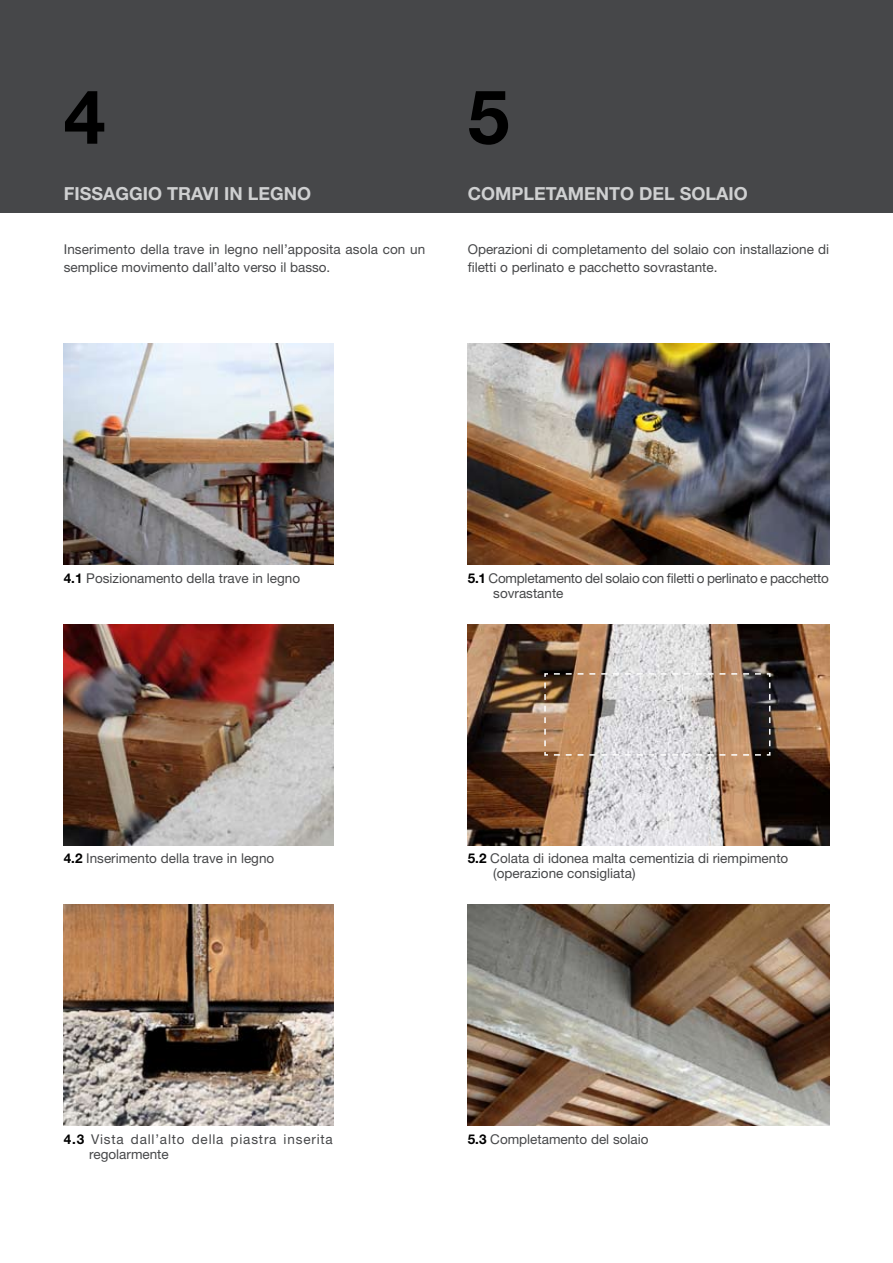
<style>
.page{position:relative;width:893px;height:1263px;background:#fff}
.page>*{position:absolute;margin:0;border:0;box-sizing:border-box;transform-origin:0 0}
.t1{font:700 75px "Helvetica Neue";color:#000}
.t2{font:700 18px "Helvetica Neue";color:#cfd0d1}
.t3{font:13.5px/18px "Helvetica Neue";color:#464749}
.t4{font:13.5px/15px "Helvetica Neue";letter-spacing:-.02em;color:#464749}
.t5{font:13.5px/15px "Helvetica Neue";letter-spacing:.06em;color:#464749}
.s1{font-weight:700;color:#000}
</style>
<div class="page">
<div style="left:0;top:0;width:893px;height:213px;background:#464749"></div>
<img style="left:64px;top:904px;width:269px;height:222px">
<img style="left:64px;top:624px;width:269px;height:221px">
<img style="left:64px;top:343px;width:269px;height:222px">
<img style="left:468px;top:624px;width:361px;height:221px">
<img style="left:468px;top:343px;width:361px;height:222px">
<img style="left:468px;top:904px;width:361px;height:222px">
<svg style="left:544px;top:672px;width:227px;height:84px;background:#b3a295"></svg>
<h1 class="t1" style="left:64px;top:71px;width:43px">4</h1>
<h1 class="t1" style="left:468px;top:71px;width:43px">5</h1>
<h2 class="t2" style="left:64px;top:182px;width:249px">FISSAGGIO TRAVI IN LEGNO</h2>
<h2 class="t2" style="left:468px;top:182px;width:282px">COMPLETAMENTO DEL SOLAIO</h2>
<p class="t3" style="left:64px;top:240px;width:363px">Inserimento della trave in legno nell’apposita asola con un semplice movimento dall’alto verso il basso.</p>
<p class="t3" style="left:468px;top:240px;width:363px">Operazioni di completamento del solaio con installazione di filetti o perlinato e pacchetto sovrastante.</p>
<p class="t3" style="left:64px;top:569px;width:238px"><span class="s1">4.1</span> Posizionamento della trave in legno</p>
<p class="t4" style="left:493px;top:570px;width:337px;text-indent:-26px"><span class="s1">5.1</span> Completamento del solaio con filetti o perlinato e pacchetto sovrastante</p>
<p class="t3" style="left:64px;top:849px;width:212px"><span class="s1">4.2</span> Inserimento della trave in legno</p>
<p class="t3" style="left:493px;top:851px;width:297px;line-height:15px;text-indent:-26px"><span class="s1">5.2</span> Colata di idonea malta cementizia di riempimento (operazione consigliata)</p>
<p class="t5" style="left:89px;top:1131px;width:245px;text-indent:-26px"><span class="s1">4.3</span> Vista dall’alto della piastra inserita regolarmente</p>
<p class="t3" style="left:468px;top:1130px;width:182px"><span class="s1">5.3</span> Completamento del solaio</p>
</div>
